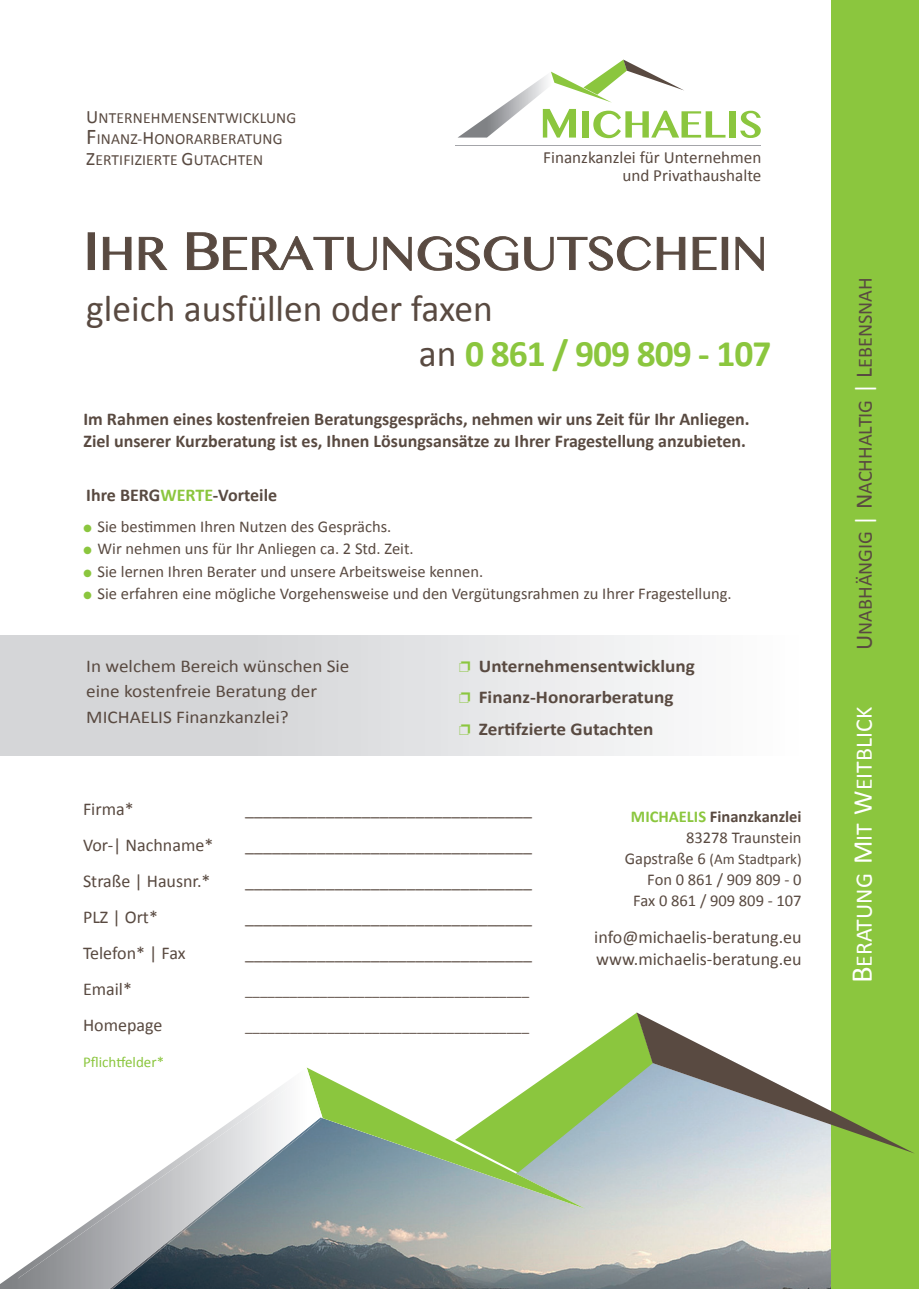
<style>
.page{position:relative;width:919px;height:1289px;background:#fff}
.page>*{position:absolute;margin:0;border:0;box-sizing:border-box;transform-origin:0 0}
.t1{font:52.5px "Kannada MN";color:#594a41}
.t2{font:37.5px/45px "Calibri";color:#594a41}
.t3{font:23.7px "Calibri";color:#fff}
.t4{font:20.25px "Calibri";color:#594a41}
.t5{font:18px/21.6px "Calibri";color:#594a41}
.t6{font:700 18px/21.6px "Calibri";color:#594a41}
.t7{font:18px/25.5px "Calibri";color:#594a41;scale:1.07 1}
.t8{font:700 18px/31.5px "Calibri";color:#594a41;scale:1.07 1}
.t9{font:17.1px/18.1px "Calibri";color:#594a41;text-align:right}
.t10{font:16.5px/21px "Calibri";color:#594a41;text-align:right}
.t11{font:15.6px/20.7px "Calibri";letter-spacing:.01em;color:#594a41}
.t12{font:15px "Calibri";color:#594a41}
.t13{font:15px "Calibri";color:#8bc63e}
.s1{font-size:19.05px}
.s2{font-size:22.5px}
.s3{font-size:60px}
.s4{font-weight:700;color:#8bc63e}
.s5{color:#8bc63e}
.s6{font-weight:700}
.s7{font-size:16.5px}
.s8{font-size:23.7px}
.s9{font-size:23.7px;color:#fff}
.s10{font-size:30.45px}
.s11{font-size:27.45px}
</style>
<div class="page">
<svg style="left:554px;top:109px;width:22px;height:29px"></svg>
<div style="left:582px;top:111px;width:6px;height:27px;background:#8bc63e"></div>
<svg style="left:593px;top:111px;width:132px;height:27px"></svg>
<div style="left:729px;top:111px;width:6px;height:27px;background:#8bc63e"></div>
<svg style="left:740px;top:111px;width:20px;height:27px"></svg>
<img style="left:458px;top:75px;width:96px;height:63px">
<svg style="left:551px;top:60px;width:133px;height:43px"></svg>
<div style="left:88px;top:232px;width:7px;height:38px;border:1px solid #594a41"></div>
<svg style="left:103px;top:237px;width:29px;height:33px"></svg>
<svg style="left:138px;top:237px;width:30px;height:33px"></svg>
<svg style="left:187px;top:232px;width:190px;height:39px"></svg>
<svg style="left:383px;top:236px;width:135px;height:35px"></svg>
<svg style="left:524px;top:236px;width:161px;height:35px"></svg>
<svg style="left:692px;top:237px;width:24px;height:33px"></svg>
<div style="left:721px;top:237px;width:7px;height:33px;border:1px solid #594a41"></div>
<svg style="left:735px;top:237px;width:29px;height:34px"></svg>
<img style="left:322px;top:1208px;width:509px;height:80px">
<div style="left:831px;top:0;width:87px;height:1288px;background:#8bc63e"></div>
<img style="left:0;top:1208px;width:320px;height:80px">
<img style="left:18px;top:1084px;width:290px;height:194px">
<svg style="left:305px;top:1012px;width:609px;height:196px"></svg>
<p class="t11" style="left:86px;top:108px;width:211px"><span class="s1">U</span>NTERNEHMENSENTWICKLUNG<br><span class="s2">F</span>INANZ-<span class="s1">H</span>ONORARBERATUNG<br><span class="s1">Z</span>ERTIFIZIERTE <span class="s1">G</span>UTACHTEN</p>
<p class="t9" style="left:543px;top:148px;width:219px">Finanzkanzlei für Unternehmen und Privathaushalte</p>
<h1 class="t1" style="left:83px;top:221px;width:685px"><span class="s3">I</span>HR <span class="s3">B</span>ERATUNGSGUTSCHEIN</h1>
<h2 class="t2" style="left:419px;top:286px;width:354px;text-indent:-332px">gleich ausfüllen oder faxen<br>an <span class="s4">0 861 / 909 809 - 107</span></h2>
<p class="t6" style="left:83px;top:408px;width:667px">Im Rahmen eines kostenfreien Beratungsgesprächs, nehmen wir uns Zeit für Ihr Anliegen.<br>Ziel unserer Kurzberatung ist es, Ihnen Lösungsansätze zu Ihrer Fragestellung anzubieten.</p>
<p class="t6" style="left:86px;top:484px;width:192px">Ihre BERG<span class="s5">WERTE</span>-Vorteile</p>
<p class="t10" style="left:83px;top:515px;width:309px"><span class="s5">●</span> Sie bestimmen Ihren Nutzen des Gesprächs.</p>
<p class="t10" style="left:83px;top:538px;width:332px"><span class="s5">●</span> Wir nehmen uns für Ihr Anliegen ca. 2 Std. Zeit.</p>
<p class="t10" style="left:83px;top:560px;width:401px"><span class="s5">●</span> Sie lernen Ihren Berater und unsere Arbeitsweise kennen.</p>
<p class="t10" style="left:83px;top:583px;width:649px"><span class="s5">●</span> Sie erfahren eine mögliche Vorgehensweise und den Vergütungsrahmen zu Ihrer Fragestellung.</p>
<p class="t7" style="left:86px;top:653px;width:247px">In welchem Bereich wünschen Sie eine kostenfreie Beratung der<br>MICHAELIS Finanzkanzlei?</p>
<p class="t8" style="left:459px;top:650px;width:222px"><span class="s5">❐</span> Unternehmensentwicklung <span class="s5">❐</span> Finanz-Honorarberatung<br><span class="s5">❐</span> Zertifzierte Gutachten</p>
<p class="t5" style="left:83px;top:797px;width:52px">Firma*</p>
<p class="t5" style="left:83px;top:833px;width:132px">Vor-| Nachname*</p>
<p class="t5" style="left:83px;top:869px;width:129px">Straße | Hausnr.*</p>
<p class="t5" style="left:83px;top:905px;width:76px">PLZ | Ort*</p>
<p class="t5" style="left:83px;top:941px;width:104px">Telefon* | Fax</p>
<p class="t5" style="left:83px;top:977px;width:50px">Email*</p>
<p class="t5" style="left:83px;top:1013px;width:81px">Homepage</p>
<p class="t13" style="left:83px;top:1052px;width:83px">Pflichtfelder*</p>
<p class="t5" style="left:245px;top:797px;width:288px">________________________________</p>
<p class="t5" style="left:245px;top:833px;width:288px">________________________________</p>
<p class="t5" style="left:245px;top:869px;width:288px">________________________________</p>
<p class="t5" style="left:245px;top:905px;width:288px">________________________________</p>
<p class="t5" style="left:245px;top:941px;width:288px">________________________________</p>
<p class="t12" style="left:245px;top:980px;width:285px">______________________________________</p>
<p class="t12" style="left:245px;top:1016px;width:285px">______________________________________</p>
<p class="t10" style="left:631px;top:806px;width:172px"><span class="s4">MICHAELIS</span> <span class="s6">Finanzkanzlei<br></span>83278 Traunstein</p>
<p class="t12" style="left:624px;top:850px;width:178px"><span class="s7">Gapstraße 6</span> (Am Stadtpark)</p>
<p class="t10" style="left:633px;top:869px;width:170px">Fon 0 861 / 909 809 - 0<br>Fax 0 861 / 909 809 - 107</p>
<p class="t5" style="left:594px;top:926px;width:209px">info@michaelis-beratung.eu www.michaelis-beratung.eu</p>
<p class="t4" style="left:852px;top:650px;width:374px;rotate:-90deg"><span class="s8">U</span>NABHÄNGIG <span class="s9">|</span> <span class="s8">N</span>ACHHALTIG <span class="s9">|</span> <span class="s8">L</span>EBENSNAH</p>
<h3 class="t3" style="left:848px;top:983px;width:278px;rotate:-90deg"><span class="s10">B</span>ERATUNG <span class="s11">M</span>IT <span class="s11">W</span>EITBLICK</h3>
</div>
